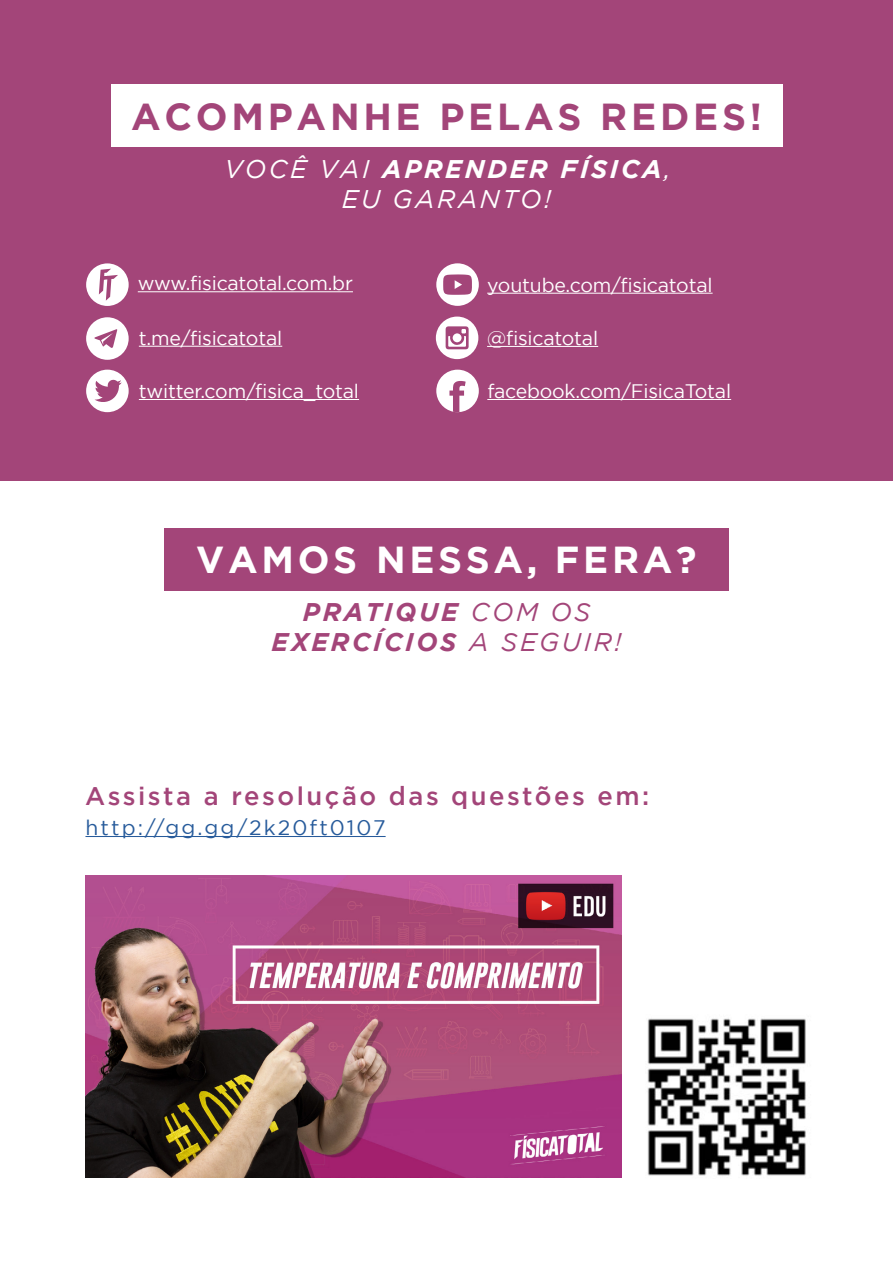
<style>
.page{position:relative;width:893px;height:1263px;background:#fff}
.page>*{position:absolute;margin:0;border:0;box-sizing:border-box;transform-origin:0 0}
.t1{font:700 37.5px "Gotham";letter-spacing:.1em;color:#a34579}
.t2{font:700 37.5px "Gotham";letter-spacing:.1em;color:#fff}
.t3{font:italic 25.5px/30px "Gotham";letter-spacing:.1em;color:#fff;text-align:center}
.t4{font:italic 700 25.5px/30px "Gotham";letter-spacing:.1em;color:#a34579;text-align:center}
.t5{font:500 25.5px "Gotham";letter-spacing:.1em;color:#a34579}
.t6{font:21px "Gotham";letter-spacing:.1em;color:#275b9b}
.t7{font:19.5px "Gotham";letter-spacing:-.01em;color:#fff}
.s1{font-weight:700}
.s2{font-weight:400}
</style>
<div class="page">
<div style="left:0;top:0;width:893px;height:480px;background:#a34579"></div>
<div style="left:111px;top:85px;width:671px;height:62px;background:#fff"></div>
<img style="left:647px;top:1018px;width:159px;height:158px">
<div style="left:164px;top:528px;width:565px;height:62px;background:#a34579"></div>
<hr style="left:85px;top:836px;width:301px;height:1px;background:#275b9b">
<img style="left:85px;top:876px;width:537px;height:301px">
<div style="left:436px;top:317px;width:42px;height:42px;background:#fff;border-radius:50%"></div>
<svg style="left:446px;top:326px;width:23px;height:23px"></svg>
<hr style="left:487px;top:346px;width:111px;height:1px;background:#fff">
<svg style="left:436px;top:370px;width:43px;height:42px"></svg>
<hr style="left:487px;top:399px;width:244px;height:1px;background:#fff">
<div style="left:86px;top:370px;width:43px;height:42px;background:#fff;border-radius:50%"></div>
<svg style="left:95px;top:379px;width:27px;height:23px"></svg>
<hr style="left:139px;top:399px;width:220px;height:1px;background:#fff">
<hr style="left:139px;top:346px;width:143px;height:1px;background:#fff">
<div style="left:86px;top:317px;width:43px;height:43px;background:#fff;border-radius:50%"></div>
<svg style="left:94px;top:329px;width:23px;height:19px"></svg>
<div style="left:86px;top:263px;width:43px;height:43px;background:#fff;border-radius:50%"></div>
<svg style="left:99px;top:269px;width:19px;height:32px"></svg>
<hr style="left:138px;top:291px;width:215px;height:1px;background:#fff">
<hr style="left:487px;top:293px;width:226px;height:1px;background:#fff">
<div style="left:436px;top:263px;width:43px;height:43px;background:#fff;border-radius:50%"></div>
<svg style="left:443px;top:274px;width:29px;height:21px"></svg>
<h1 class="t1" style="left:131px;top:91px;width:632px">ACOMPANHE PELAS REDES!</h1>
<h2 class="t3" style="left:224px;top:154px;width:448px">VOCÊ VAI <span class="s1">APRENDER FÍSICA</span>,<br>EU GARANTO!</h2>
<p class="t7" style="left:138px;top:271px;width:217px">www.fisicatotal.com.br</p>
<p class="t7" style="left:487px;top:272px;width:227px">youtube.com/fisicatotal</p>
<p class="t7" style="left:139px;top:325px;width:145px">t.me/fisicatotal</p>
<p class="t7" style="left:487px;top:326px;width:113px">@fisicatotal</p>
<p class="t7" style="left:139px;top:379px;width:222px">twitter.com/fisica_total</p>
<p class="t7" style="left:487px;top:379px;width:245px">facebook.com/FisicaTotal</p>
<h1 class="t2" style="left:196px;top:534px;width:502px">VAMOS NESSA, FERA?</h1>
<h2 class="t4" style="left:272px;top:596px;width:351px">PRATIQUE <span class="s2">COM OS<br></span>EXERCÍCIOS <span class="s2">A SEGUIR!</span></h2>
<h2 class="t5" style="left:85px;top:780px;width:566px">Assista a resolução das questões em:</h2>
<p class="t6" style="left:85px;top:814px;width:302px">http://gg.gg/2k20ft0107</p>
</div>
